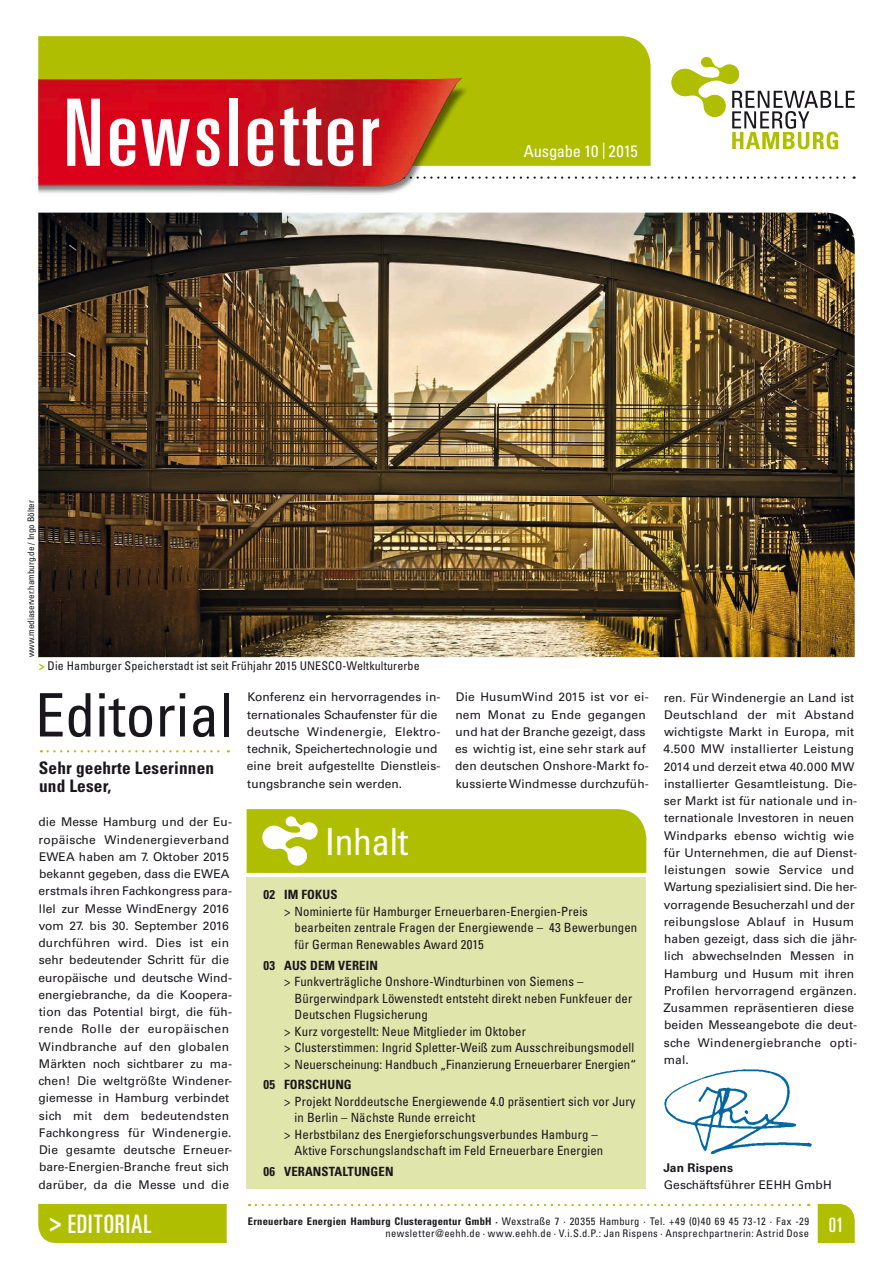
<style>
.page{position:relative;width:893px;height:1263px;background:#fff}
.page>*{position:absolute;margin:0;border:0;box-sizing:border-box;transform-origin:0 0}
.t1{font:ultra-condensed 93px "Univers LT Std";letter-spacing:.04em;color:#fff}
.t2{font:condensed 60px "Univers LT Std";color:#1a171c}
.t3{font:condensed 37.5px "Univers LT Std";letter-spacing:-.01em;color:#fff}
.t4{font:ultra-condensed 25.5px "Univers LT Std";letter-spacing:.045em;color:#fff}
.t5{font:700 condensed 17.25px/18px "Univers LT Std";letter-spacing:.01em;color:#1a171c}
.t6{font:condensed 16.5px "Univers LT Std";letter-spacing:-.015em;color:#fff}
.t7{font:condensed 12.75px/16.5px "Univers LT Std";letter-spacing:.01em;color:#1a171c}
.t8{font:700 condensed 12.75px "Univers LT Std";letter-spacing:.01em;color:#1a171c}
.t9{font:12px/17.2px "Univers LT Std";letter-spacing:.01em;color:#1a171c}
.t10{font:condensed 12px "Univers LT Std";letter-spacing:.01em;color:#1a171c}
.t11{font:700 12px "Univers LT Std";letter-spacing:.01em;color:#1a171c}
.t12{font:condensed 10.5px/12.6px "Univers LT Std";letter-spacing:.035em;color:#1a171c}
.t13{font:condensed 9px "Univers LT Std";color:#1a171c}
.s1{font-weight:700;color:#afbf00}
.s2{font-weight:700;font-stretch:condensed}
.s3{font-weight:700}
</style>
<div class="page">
<svg style="left:256px;top:1204px;width:553px;height:2px"></svg>
<svg style="left:818px;top:1204px;width:37px;height:39px"></svg>
<div style="left:38px;top:1204px;width:189px;height:39px;background:#afbf00"></div>
<svg style="left:561px;top:176px;width:294px;height:3px"></svg>
<div style="left:38px;top:36px;width:613px;height:130px;background:#afbf00"></div>
<img style="left:38px;top:78px;width:520px;height:116px">
<svg style="left:671px;top:56px;width:184px;height:93px"></svg>
<svg style="left:48px;top:750px;width:181px;height:2px"></svg>
<div style="left:247px;top:877px;width:399px;height:312px;background:#e0e5ac"></div>
<svg style="left:247px;top:809px;width:399px;height:64px;background:#b3c20e"></svg>
<img style="left:664px;top:1069px;width:148px;height:85px">
<img style="left:38px;top:213px;width:817px;height:444px">
<h1 class="t1" style="left:64px;top:80px;width:316px">Newsletter</h1>
<h3 class="t6" style="left:524px;top:140px;width:116px">Ausgabe 10 | 2015</h3>
<p class="t13" style="left:25px;top:657px;width:158px;rotate:-90deg">www.mediaserver.hamburg.de / Ingo Bölter</p>
<p class="t10" style="left:39px;top:658px;width:382px"><span class="s1">&gt;</span> Die Hamburger Speicherstadt ist seit Frühjahr 2015 UNESCO-Weltkulturerbe</p>
<h2 class="t2" style="left:35px;top:677px;width:199px">Editorial</h2>
<h3 class="t5" style="left:39px;top:759px;width:177px">Sehr geehrte Leserinnen und Leser,</h3>
<p class="t9" style="left:38px;top:814px;width:195px">die Messe Hamburg und der Eu&shy;ropäische Windenergieverband<br>EWEA haben am 7. Oktober 2015 bekannt gegeben, dass die EWEA erstmals ihren Fachkongress para&shy;llel zur Messe WindEnergy 2016 vom 27. bis 30. September 2016 durchführen wird. Dies ist ein sehr bedeutender Schritt für die europäische und deutsche Wind&shy;energiebranche, da die Koopera&shy;tion das Potential birgt, die füh&shy;rende Rolle der europäischen<br>Windbranche auf den globalen<br>Märkten noch sichtbarer zu ma&shy;chen! Die weltgrößte Windener&shy;giemesse in Hamburg verbindet sich mit dem bedeutendsten<br>Fachkongress für Windenergie.<br>Die gesamte deutsche Erneuer&shy;bare-Energien-Branche freut sich darüber, da die Messe und die</p>
<p class="t9" style="left:247px;top:689px;width:195px">Konferenz ein hervorragendes in&shy;ternationales Schaufenster für die deutsche Windenergie, Elektro&shy;technik, Speichertechnologie und eine breit aufgestellte Dienstleis&shy;tungsbranche sein werden.</p>
<p class="t9" style="left:455px;top:689px;width:195px">Die HusumWind 2015 ist vor ei&shy;nem Monat zu Ende gegangen und hat der Branche gezeigt, dass es wichtig ist, eine sehr stark auf den deutschen Onshore-Markt fo&shy;kussierte Windmesse durchzufüh-</p>
<h3 class="t3" style="left:325px;top:818px;width:85px">Inhalt</h3>
<p class="t8" style="left:264px;top:887px;width:75px">02 IM FOKUS</p>
<p class="t7" style="left:295px;top:903px;width:344px;text-indent:-11px">&gt; Nominierte für Hamburger Erneuerbaren-Energien-Preis bearbeiten zentrale Fragen der Energiewende – 43 Bewerbungen für German Renewables Award 2015</p>
<p class="t8" style="left:264px;top:957px;width:116px">03 AUS DEM VEREIN</p>
<p class="t7" style="left:284px;top:973px;width:301px">&gt; Funkverträgliche Onshore-Windturbinen von Siemens –</p>
<p class="t7" style="left:295px;top:989px;width:339px">Bürgerwindpark Löwenstedt entsteht direkt neben Funkfeuer der</p>
<p class="t7" style="left:295px;top:1006px;width:135px">Deutschen Flugsicherung</p>
<p class="t7" style="left:284px;top:1022px;width:243px">&gt; Kurz vorgestellt: Neue Mitglieder im Oktober</p>
<p class="t7" style="left:284px;top:1039px;width:352px">&gt; Clusterstimmen: Ingrid Spletter-Weiß zum Ausschreibungsmodell</p>
<p class="t7" style="left:284px;top:1055px;width:353px">&gt; Neuerscheinung: Handbuch „Finanzierung Erneuerbarer Energien“</p>
<p class="t8" style="left:264px;top:1077px;width:90px">05 FORSCHUNG</p>
<p class="t7" style="left:284px;top:1093px;width:353px">&gt; Projekt Norddeutsche Energiewende 4.0 präsentiert sich vor Jury</p>
<p class="t7" style="left:295px;top:1109px;width:182px">in Berlin – Nächste Runde erreicht</p>
<p class="t7" style="left:284px;top:1126px;width:315px">&gt; Herbstbilanz des Energieforschungsverbundes Hamburg –</p>
<p class="t7" style="left:295px;top:1142px;width:310px">Aktive Forschungslandschaft im Feld Erneuerbare Energien</p>
<p class="t8" style="left:264px;top:1164px;width:131px">06 VERANSTALTUNGEN</p>
<p class="t9" style="left:663px;top:689px;width:195px">ren. Für Windenergie an Land ist<br>Deutschland der mit Abstand wichtigste Markt in Europa, mit<br>4.500 MW installierter Leistung<br>2014 und derzeit etwa 40.000 MW installierter Gesamtleistung. Die&shy;ser Markt ist für nationale und in&shy;ternationale Investoren in neuen<br>Windparks ebenso wichtig wie für Unternehmen, die auf Dienst&shy;leistungen sowie Service und<br>Wartung spezialisiert sind. Die her&shy;vorragende Besucherzahl und der reibungslose Ablauf in Husum haben gezeigt, dass sich die jähr&shy;lich abwechselnden Messen in<br>Hamburg und Husum mit ihren<br>Profilen hervorragend ergänzen.<br>Zusammen repräsentieren diese beiden Messeangebote die deut&shy;sche Windenergiebranche opti&shy;mal.</p>
<p class="t11" style="left:663px;top:1160px;width:71px">Jan Rispens</p>
<p class="t9" style="left:664px;top:1176px;width:169px">Geschäftsführer EEHH GmbH</p>
<h3 class="t4" style="left:49px;top:1209px;width:104px"><span class="s2">&gt;</span> EDITORIAL</h3>
<p class="t12" style="left:386px;top:1215px;width:460px;text-indent:-138px"><span class="s3">Erneuerbare Energien Hamburg Clusteragentur GmbH ·</span> Wexstraße 7 · 20355 Hamburg · Tel. +49 (0)40 69 45 73-12 · Fax -29 newsletter@eehh.de · www.eehh.de · V.i.S.d.P.: Jan Rispens · Ansprechpartnerin: Astrid Dose <sup>01</sup></p>
</div>
